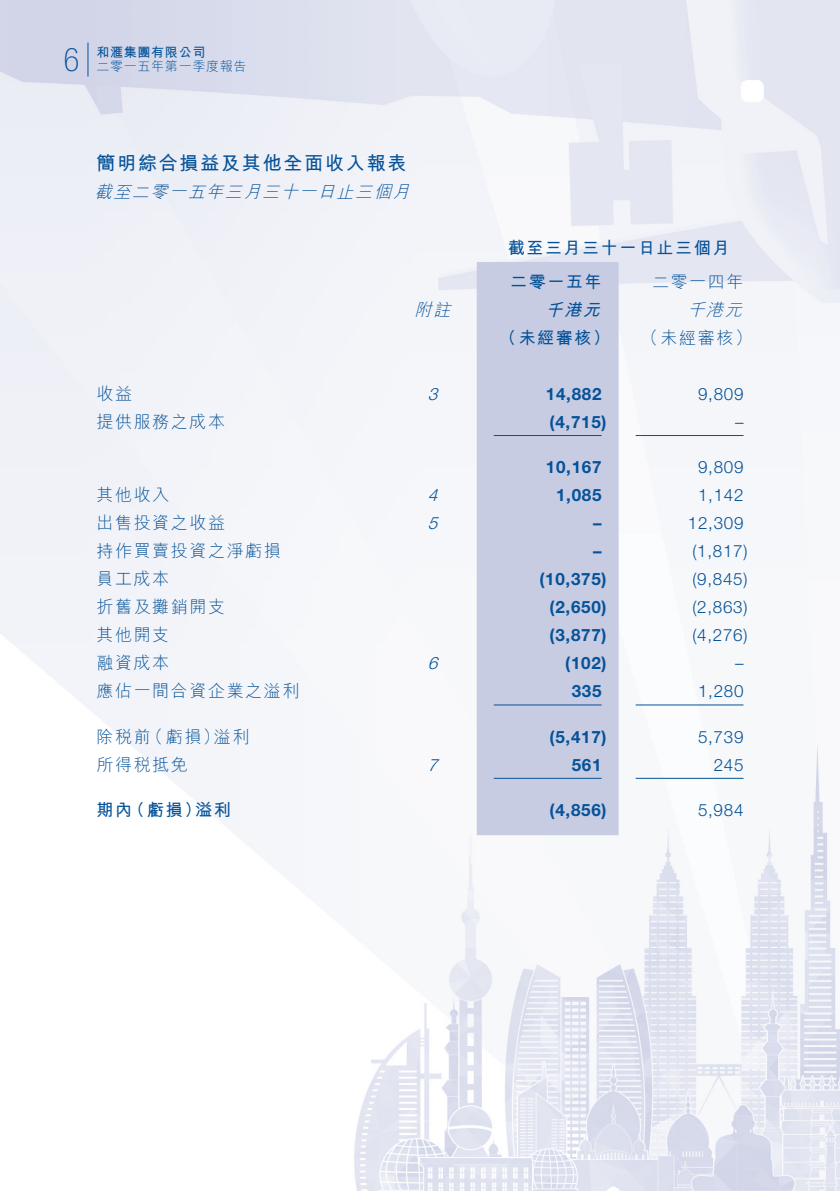
<style>
.page{position:relative;width:840px;height:1191px;background:#fff}
.page>*{position:absolute;margin:0;border:0;box-sizing:border-box;transform-origin:0 0}
.t1{font:100 condensed 32.4px "Helvetica Neue LT Std";color:#055298}
.t2{font:19px "M Hei HK Bold B5 pc H";letter-spacing:.095em;color:#055298}
.t3{font:17px "M Hei HK Light B5 pc H";letter-spacing:.095em;color:#055298}
.t4{font:700 17px "Helvetica Neue LT Std";letter-spacing:.045em;color:#055298}
.t5{font:300 17px "Helvetica Neue LT Std";letter-spacing:.045em;color:#055298}
.t6{font:17px/33.6px "M Hei HK Bold B5 pc H";letter-spacing:.095em;color:#055298}
.t7{font:italic 17px "M Hei HK Light B5 pc H";color:#055298}
.t8{font:italic 300 17px "Helvetica Neue LT Std";color:#055298}
.t9{font:italic 17px "M Hei HK Bold B5 pc H";color:#055298}
.t10{font:13px "M Hei HK Light B5 pc H";letter-spacing:.055em;color:#055298}
.t11{font:13px "M Hei HK Bold B5 pc H";letter-spacing:.055em;color:#055298}
</style>
<div class="page">
<img style="left:0;top:0;width:839px;height:1191px">
<hr style="left:88px;top:43px;width:1px;height:34px;background:#055298">
<div style="left:476px;top:262px;width:142px;height:573px;background:#c7cce3"></div>
<hr style="left:493px;top:435px;width:108px;height:1px;background:#055298">
<hr style="left:635px;top:435px;width:108px;height:1px;background:#055298">
<hr style="left:493px;top:704px;width:108px;height:1px;background:#055298">
<hr style="left:635px;top:704px;width:108px;height:1px;background:#055298">
<hr style="left:493px;top:778px;width:108px;height:1px;background:#055298">
<hr style="left:635px;top:778px;width:108px;height:1px;background:#055298">
<p class="t11" style="left:96px;top:47px;width:110px">和滙集團有限公司</p>
<h1 class="t1" style="left:64px;top:41px;width:17px">6</h1>
<p class="t10" style="left:96px;top:61px;width:151px">二零一五年第一季度報告</p>
<p class="t2" style="left:96px;top:156px;width:311px">簡明綜合損益及其他全面收入報表</p>
<p class="t7" style="left:95px;top:185px;width:320px">截至二零一五年三月三十一日止三個月</p>
<p class="t6" style="left:507px;top:233px;width:223px">截至三月三十一日止三個月二零一五年</p>
<p class="t3" style="left:651px;top:275px;width:93px">二零一四年</p>
<p class="t7" style="left:414px;top:303px;width:41px">附註</p>
<p class="t9" style="left:545px;top:303px;width:60px">千港元</p>
<p class="t7" style="left:687px;top:303px;width:60px">千港元</p>
<p class="t6" style="left:499px;top:323px;width:112px">（未經審核）</p>
<p class="t3" style="left:640px;top:331px;width:112px">（未經審核）</p>
<p class="t3" style="left:96px;top:387px;width:37px">收益</p>
<p class="t8" style="left:427px;top:384px;width:14px">3</p>
<p class="t4" style="left:545px;top:384px;width:57px">14,882</p>
<p class="t5" style="left:697px;top:384px;width:47px">9,809</p>
<p class="t3" style="left:96px;top:415px;width:130px">提供服務之成本</p>
<p class="t4" style="left:549px;top:412px;width:58px">(4,715)</p>
<p class="t5" style="left:734px;top:412px;width:10px">–</p>
<p class="t4" style="left:545px;top:457px;width:57px">10,167</p>
<p class="t5" style="left:697px;top:457px;width:47px">9,809</p>
<p class="t3" style="left:96px;top:488px;width:74px">其他收入</p>
<p class="t8" style="left:427px;top:485px;width:14px">4</p>
<p class="t4" style="left:556px;top:485px;width:47px">1,085</p>
<p class="t5" style="left:697px;top:485px;width:47px">1,142</p>
<p class="t3" style="left:96px;top:516px;width:130px">出售投資之收益</p>
<p class="t8" style="left:427px;top:513px;width:14px">5</p>
<p class="t4" style="left:592px;top:513px;width:10px">–</p>
<p class="t5" style="left:687px;top:513px;width:57px">12,309</p>
<p class="t3" style="left:96px;top:544px;width:186px">持作買賣投資之淨虧損</p>
<p class="t4" style="left:592px;top:541px;width:10px">–</p>
<p class="t5" style="left:692px;top:541px;width:57px">(1,817)</p>
<p class="t3" style="left:96px;top:572px;width:74px">員工成本</p>
<p class="t4" style="left:539px;top:569px;width:69px">(10,375)</p>
<p class="t5" style="left:692px;top:569px;width:57px">(9,845)</p>
<p class="t3" style="left:96px;top:600px;width:130px">折舊及攤銷開支</p>
<p class="t4" style="left:549px;top:597px;width:58px">(2,650)</p>
<p class="t5" style="left:692px;top:597px;width:57px">(2,863)</p>
<p class="t3" style="left:96px;top:628px;width:74px">其他開支</p>
<p class="t4" style="left:549px;top:625px;width:58px">(3,877)</p>
<p class="t5" style="left:692px;top:625px;width:57px">(4,276)</p>
<p class="t3" style="left:96px;top:656px;width:74px">融資成本</p>
<p class="t8" style="left:427px;top:653px;width:14px">6</p>
<p class="t4" style="left:565px;top:653px;width:43px">(102)</p>
<p class="t5" style="left:734px;top:653px;width:10px">–</p>
<p class="t3" style="left:96px;top:684px;width:204px">應佔一間合資企業之溢利</p>
<p class="t4" style="left:571px;top:681px;width:31px">335</p>
<p class="t5" style="left:697px;top:681px;width:47px">1,280</p>
<p class="t3" style="left:96px;top:730px;width:154px">除稅前（虧損）溢利</p>
<p class="t4" style="left:549px;top:727px;width:58px">(5,417)</p>
<p class="t5" style="left:697px;top:727px;width:47px">5,739</p>
<p class="t3" style="left:96px;top:758px;width:93px">所得稅抵免</p>
<p class="t8" style="left:427px;top:755px;width:14px">7</p>
<p class="t4" style="left:571px;top:755px;width:31px">561</p>
<p class="t5" style="left:713px;top:755px;width:31px">245</p>
<p class="t6" style="left:96px;top:795px;width:136px">期內（虧損）溢利</p>
<p class="t4" style="left:549px;top:800px;width:58px">(4,856)</p>
<p class="t5" style="left:697px;top:800px;width:47px">5,984</p>
</div>
